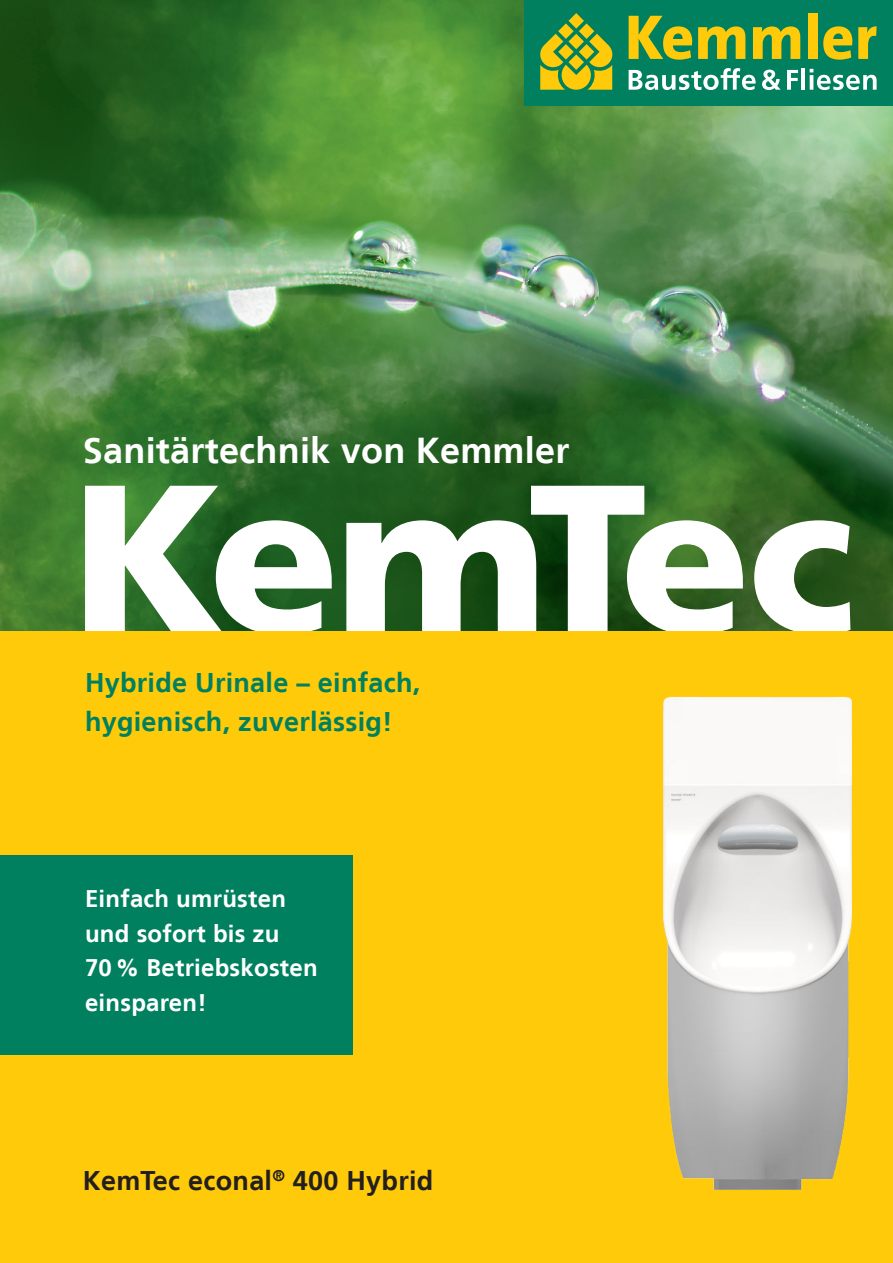
<style>
.page{position:relative;width:893px;height:1263px;background:#fff}
.page>*{position:absolute;margin:0;border:0;box-sizing:border-box;transform-origin:0 0}
.t1{font:700 36px "Frutiger LT";letter-spacing:.005em;color:#fff}
.t2{font:700 27px/39px "Frutiger LT";letter-spacing:.01em;color:#00805f}
.t3{font:700 27px "Frutiger LT";letter-spacing:.01em;color:#231f20}
.t4{font:700 24px/34.5px "Frutiger LT";letter-spacing:.01em;color:#fff}
</style>
<div class="page">
<img style="left:0;top:0;width:893px;height:631px">
<svg style="left:85px;top:486px;width:247px;height:145px"></svg>
<svg style="left:346px;top:486px;width:397px;height:145px"></svg>
<svg style="left:754px;top:520px;width:96px;height:111px"></svg>
<div style="left:0;top:631px;width:893px;height:632px;background:#feca0a"></div>
<div style="left:524px;top:0;width:369px;height:105px;background:#00805f"></div>
<svg style="left:629px;top:68px;width:127px;height:22px"></svg>
<svg style="left:762px;top:70px;width:19px;height:20px"></svg>
<svg style="left:787px;top:70px;width:11px;height:20px"></svg>
<hr style="left:801px;top:68px;width:4px;height:22px;background:#fff">
<svg style="left:810px;top:69px;width:67px;height:21px"></svg>
<svg style="left:540px;top:13px;width:73px;height:77px"></svg>
<svg style="left:629px;top:16px;width:63px;height:44px"></svg>
<svg style="left:698px;top:26px;width:47px;height:33px"></svg>
<svg style="left:753px;top:26px;width:47px;height:33px"></svg>
<div style="left:808px;top:13px;width:9px;height:46px;background:#feca0a"></div>
<svg style="left:823px;top:26px;width:29px;height:34px"></svg>
<svg style="left:858px;top:26px;width:19px;height:33px"></svg>
<div style="left:0;top:855px;width:353px;height:199px;background:#00805f"></div>
<img style="left:663px;top:696px;width:189px;height:494px">
<h1 class="t1" style="left:83px;top:436px;width:488px">Sanitärtechnik von Kemmler</h1>
<p class="t2" style="left:85px;top:665px;width:337px">Hybride Urinale – einfach, hygienisch, zuverlässig!</p>
<p class="t4" style="left:85px;top:883px;width:234px">Einfach umrüsten und sofort bis zu<br>70% Betriebskosten einsparen!</p>
<p class="t3" style="left:83px;top:1169px;width:352px">KemTec econal<sup>®</sup> 400 Hybrid</p>
</div>
